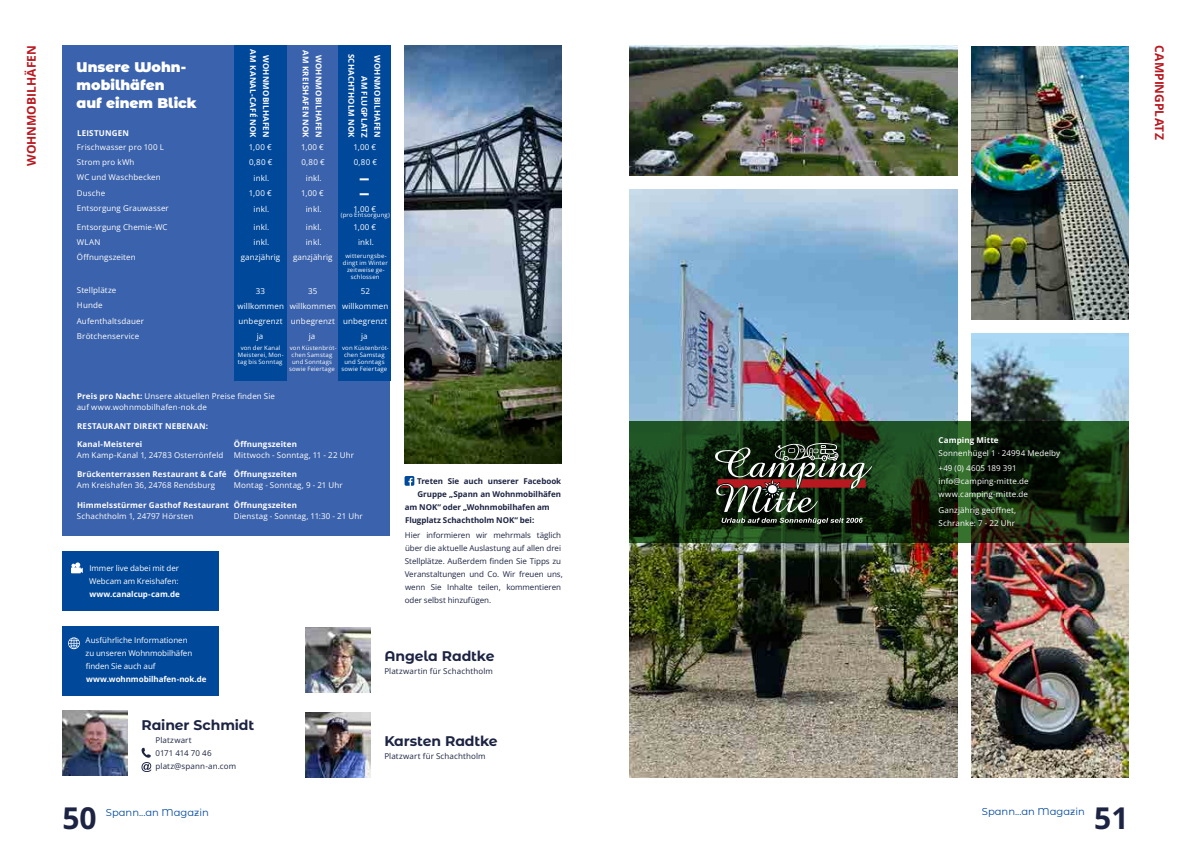
<style>
.page{position:relative;width:1191px;height:842px;background:#fff}
.page>*{position:absolute;margin:0;border:0;box-sizing:border-box;transform-origin:0 0}
.t1{font:700 30px "Open Sans";color:#1d2443}
.t2{font:700 14px "Montserrat Alternates";letter-spacing:-.01em;color:#1d2443}
.t3{font:900 14px/18px "Montserrat Alternates";color:#fff}
.t4{font:700 12px "Open Sans";color:#b81820}
.t5{font:10px "Montserrat Alternates";color:#00489a}
.t6{font:8px/15.3px "Open Sans";letter-spacing:.015em;color:#fff}
.t7{font:700 8px/13px "Open Sans";letter-spacing:.02em;color:#fff;text-align:right}
.t8{font:8px/13px "Open Sans";letter-spacing:-.005em;color:#1d2443}
.t9{font:700 8px "Open Sans";letter-spacing:-.005em;color:#1d2443}
.t10{font:8px/13px "Open Sans";letter-spacing:-.005em;color:#fff}
.t11{font:8px/13px "Open Sans";letter-spacing:.015em;color:#1d2443}
.t12{font:700 8px "Open Sans";letter-spacing:-.005em;color:#fff}
.t13{font:6px/7px "Open Sans";letter-spacing:.025em;color:#fff;text-align:center}
.s1{font-weight:700}
</style>
<div class="page">
<img style="left:62px;top:710px;width:65px;height:65px">
<svg style="left:141px;top:747px;width:10px;height:25px"></svg>
<img style="left:305px;top:713px;width:65px;height:65px">
<img style="left:305px;top:628px;width:65px;height:65px">
<div style="left:62px;top:46px;width:328px;height:490px;background:#3b62ac"></div>
<div style="left:338px;top:46px;width:52px;height:335px;background:#00489a"></div>
<div style="left:234px;top:46px;width:52px;height:335px;background:#00489a"></div>
<img style="left:404px;top:45px;width:157px;height:418px">
<div style="left:62px;top:626px;width:157px;height:70px;background:#00489a"></div>
<svg style="left:68px;top:637px;width:12px;height:12px"></svg>
<div style="left:62px;top:551px;width:157px;height:60px;background:#00489a"></div>
<svg style="left:71px;top:562px;width:12px;height:11px"></svg>
<svg style="left:360px;top:193px;width:9px;height:2px"></svg>
<svg style="left:360px;top:178px;width:9px;height:2px"></svg>
<svg style="left:404px;top:476px;width:10px;height:10px"></svg>
<img style="left:629px;top:189px;width:328px;height:589px">
<img style="left:629px;top:45px;width:328px;height:130px">
<img style="left:971px;top:46px;width:157px;height:273px">
<img style="left:971px;top:333px;width:157px;height:445px">
<svg style="left:629px;top:421px;width:499px;height:121px;background:#173212"></svg>
<svg style="left:714px;top:442px;width:158px;height:82px;background:#424335"></svg>
<h3 class="t4" style="left:23px;top:166px;width:122px;rotate:-90deg">WOHNMOBILHÄFEN</h3>
<h2 class="t3" style="left:77px;top:58px;width:122px">Unsere Wohn&shy;mobilhäfen<br>auf einem Blick</h2>
<p class="t7" style="left:77px;top:126px;width:53px">LEISTUNGEN</p>
<p class="t6" style="left:77px;top:139px;width:93px">Frischwasser pro 100 L<br>Strom pro kWh<br>WC und Waschbecken<br>Dusche<br>Entsorgung Grauwasser</p>
<p class="t6" style="left:77px;top:219px;width:92px">Entsorgung Chemie-WC<br>WLAN<br>Öffnungszeiten</p>
<p class="t6" style="left:77px;top:282px;width:69px">Stellplätze<br>Hunde<br>Aufenthaltsdauer<br>Brötchenservice</p>
<p class="t7" style="left:273px;top:49px;width:90px;rotate:90deg">WOHNMOBILHAFEN<br>AM KANAL-CAFÉ NOK</p>
<p class="t7" style="left:325px;top:50px;width:89px;text-align:center;rotate:90deg">WOHNMOBILHAFEN<br>AM KREISHAFEN NOK</p>
<p class="t7" style="left:384px;top:54px;width:85px;rotate:90deg">WOHNMOBILHAFEN<br>AM FLUGPLATZ<br>SCHACHTHOLM NOK</p>
<p class="t6" style="left:249px;top:139px;width:24px">1,00 €</p>
<p class="t6" style="left:301px;top:139px;width:24px">1,00 €</p>
<p class="t6" style="left:353px;top:139px;width:24px">1,00 €</p>
<p class="t6" style="left:249px;top:185px;width:24px">1,00 €</p>
<p class="t6" style="left:301px;top:185px;width:24px">1,00 €</p>
<p class="t6" style="left:249px;top:155px;width:25px">0,80 €</p>
<p class="t6" style="left:301px;top:155px;width:25px">0,80 €</p>
<p class="t6" style="left:354px;top:155px;width:25px">0,80 €</p>
<p class="t6" style="left:253px;top:170px;width:17px">inkl.</p>
<p class="t6" style="left:306px;top:170px;width:17px">inkl.</p>
<p class="t6" style="left:253px;top:201px;width:17px">inkl.</p>
<p class="t6" style="left:306px;top:201px;width:17px">inkl.</p>
<p class="t6" style="left:353px;top:201px;width:24px">1,00 €</p>
<p class="t13" style="left:341px;top:212px;width:51px">(pro Entsorgung)</p>
<p class="t6" style="left:253px;top:219px;width:17px">inkl.</p>
<p class="t6" style="left:306px;top:219px;width:17px">inkl.</p>
<p class="t6" style="left:353px;top:219px;width:24px">1,00 €</p>
<p class="t6" style="left:253px;top:234px;width:17px">inkl.</p>
<p class="t6" style="left:306px;top:234px;width:17px">inkl.</p>
<p class="t6" style="left:358px;top:234px;width:17px">inkl.</p>
<p class="t6" style="left:241px;top:249px;width:41px">ganzjährig</p>
<p class="t6" style="left:293px;top:249px;width:41px">ganzjährig</p>
<p class="t13" style="left:343px;top:252px;width:46px">witterungsbe&shy;dingt im Winter zeitweise ge&shy;schlossen</p>
<p class="t6" style="left:256px;top:283px;width:11px">33</p>
<p class="t6" style="left:308px;top:283px;width:11px">35</p>
<p class="t6" style="left:361px;top:283px;width:11px">52</p>
<p class="t6" style="left:237px;top:298px;width:153px">willkommen willkommen willkommen</p>
<p class="t6" style="left:239px;top:313px;width:150px">unbegrenzt unbegrenzt unbegrenzt</p>
<p class="t6" style="left:257px;top:328px;width:8px">ja</p>
<p class="t13" style="left:238px;top:344px;width:47px">von der Kanal<br>Meisterei, Mon&shy;tag bis Sonntag</p>
<p class="t6" style="left:309px;top:328px;width:8px">ja</p>
<p class="t13" style="left:289px;top:344px;width:49px">von Küstenbröt&shy;chen Samstag und Sonntags sowie Feiertage</p>
<p class="t6" style="left:361px;top:328px;width:8px">ja</p>
<p class="t13" style="left:341px;top:344px;width:49px">von Küstenbröt&shy;chen Samstag und Sonntags sowie Feiertage</p>
<p class="t6" style="left:77px;top:390px;width:200px;line-height:11px"><span class="s1">Preis pro Nacht:</span> Unsere aktuellen Preise finden Sie auf www.wohnmobilhafen-nok.de</p>
<p class="t7" style="left:77px;top:419px;width:133px">RESTAURANT DIREKT NEBENAN:</p>
<p class="t7" style="left:234px;top:437px;width:65px">Öffnungszeiten</p>
<p class="t6" style="left:234px;top:447px;width:122px">Mittwoch - Sonntag, 11 - 22 Uhr</p>
<p class="t7" style="left:234px;top:467px;width:65px">Öffnungszeiten</p>
<p class="t6" style="left:234px;top:477px;width:110px">Montag - Sonntag, 9 - 21 Uhr</p>
<p class="t7" style="left:77px;top:437px;width:67px">Kanal-Meisterei</p>
<p class="t6" style="left:77px;top:447px;width:148px">Am Kamp-Kanal 1, 24783 Osterrönfeld</p>
<p class="t7" style="left:77px;top:467px;width:151px">Brückenterrassen Restaurant &amp; Café</p>
<p class="t6" style="left:77px;top:477px;width:140px">Am Kreishafen 36, 24768 Rendsburg</p>
<p class="t7" style="left:234px;top:499px;width:65px">Öffnungszeiten</p>
<p class="t6" style="left:234px;top:508px;width:130px">Dienstag - Sonntag, 11:30 - 21 Uhr</p>
<p class="t7" style="left:77px;top:499px;width:153px">Himmelsstürmer Gasthof Restaurant</p>
<p class="t6" style="left:77px;top:508px;width:118px">Schachtholm 1, 24797 Hörsten</p>
<p class="t10" style="left:89px;top:561px;width:91px">Immer live dabei mit der<br>Webcam am Kreishafen:</p>
<p class="t12" style="left:89px;top:588px;width:92px">www.canalcup-cam.de</p>
<p class="t10" style="left:86px;top:634px;width:108px">Ausführliche Informationen zu unseren Wohnmobilhäfen finden Sie auch auf</p>
<p class="t12" style="left:86px;top:674px;width:122px">www.wohnmobilhafen-nok.de</p>
<p class="t9" style="left:417px;top:475px;width:145px">Treten Sie auch unserer Facebook</p>
<p class="t9" style="left:417px;top:488px;width:145px">Gruppe „Spann an Wohnmobilhäfen</p>
<p class="t9" style="left:405px;top:501px;width:146px">am NOK“ oder „Wohnmobilhafen am</p>
<p class="t9" style="left:405px;top:514px;width:131px">Flugplatz Schachtholm NOK“ bei:</p>
<p class="t8" style="left:405px;top:529px;width:160px">Hier informieren wir mehrmals täglich über die aktuelle Auslastung auf allen drei Stellplätze. Außerdem finden Sie Tipps zu Veranstaltungen und Co. Wir freuen uns, wenn Sie Inhalte teilen, kommentieren oder selbst hinzufügen.</p>
<h2 class="t2" style="left:384px;top:646px;width:112px">Angela Radtke</h2>
<p class="t11" style="left:384px;top:664px;width:110px">Platzwartin für Schachtholm</p>
<h2 class="t2" style="left:141px;top:715px;width:114px">Rainer Schmidt</h2>
<p class="t11" style="left:155px;top:733px;width:82px">Platzwart<br>0171 414 70 46 platz@spann-an.com</p>
<h2 class="t2" style="left:384px;top:731px;width:115px">Karsten Radtke</h2>
<p class="t11" style="left:384px;top:749px;width:103px">Platzwart für Schachtholm</p>
<p class="t7" style="left:938px;top:433px;width:62px">Camping Mitte</p>
<p class="t6" style="left:938px;top:444px;width:123px;line-height:15.8px">Sonnenhügel 1 · 24994 Medelby +49 (0) 4605 189 391</p>
<p class="t6" style="left:938px;top:475px;width:92px;line-height:13px">info@camping-mitte.de www.camping-mitte.de</p>
<p class="t6" style="left:938px;top:504px;width:79px;line-height:13px">Ganzjährig geöffnet,<br>Schranke: 7 - 22 Uhr</p>
<h1 class="t1" style="left:62px;top:797px;width:36px">50</h1>
<h1 class="t1" style="left:1094px;top:797px;width:36px">51</h1>
<p class="t5" style="left:106px;top:805px;width:104px">Spann...an Magazin</p>
<p class="t5" style="left:982px;top:804px;width:104px">Spann...an Magazin</p>
<h3 class="t4" style="left:1168px;top:45px;width:96px;rotate:90deg">CAMPINGPLATZ</h3>
</div>
